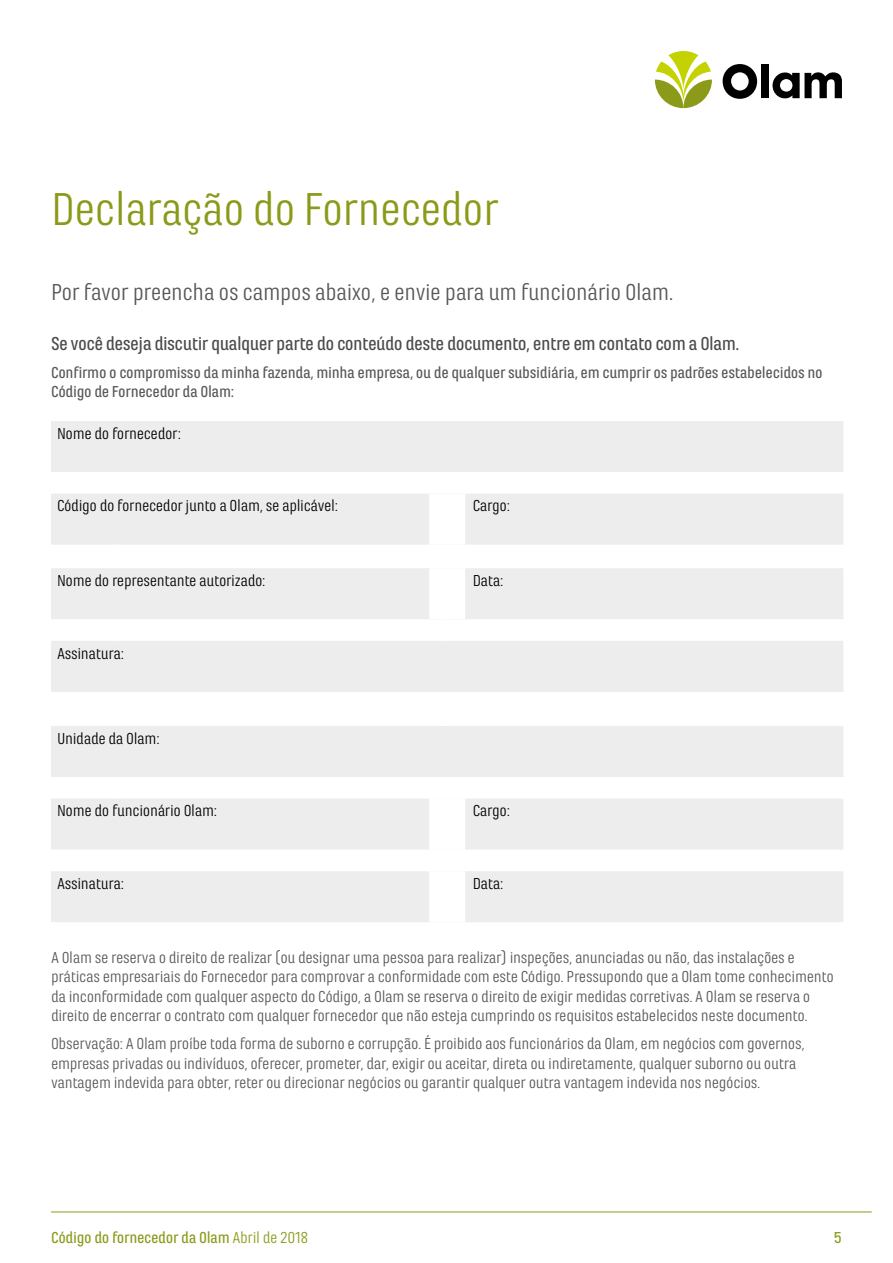
<style>
.page{position:relative;width:893px;height:1263px;background:#fff}
.page>*{position:absolute;margin:0;border:0;box-sizing:border-box;transform-origin:0 0}
.t1{font:48px "Marianina Wd FY";letter-spacing:-.02em;color:#8b9a19}
.t2{font:24px "Marianina Wd FY";letter-spacing:-.02em;color:#575756}
.t3{font:500 19.5px "Marianina Wd FY";letter-spacing:-.03em;color:#4a4a49}
.t4{font:16.5px/19.5px "Marianina Wd FY";letter-spacing:-.02em;color:#575756}
.t5{font:16.5px "Marianina Wd FY";letter-spacing:-.02em;color:#000}
.t6{font:500 16.5px/19.5px "Marianina Wd FY";letter-spacing:-.02em;color:#575756}
.t7{font:500 16.5px "Marianina Wd FY";letter-spacing:-.02em;color:#8b9a19}
.s1{font-weight:400}
</style>
<div class="page">
<hr style="left:51px;top:1211px;width:821px;height:1px;background:#8b9a19">
<svg style="left:723px;top:64px;width:34px;height:35px"></svg>
<div style="left:761px;top:65px;width:8px;height:33px;background:#000"></div>
<svg style="left:772px;top:72px;width:70px;height:26px"></svg>
<svg style="left:655px;top:51px;width:57px;height:57px"></svg>
<svg style="left:51px;top:421px;width:792px;height:501px;fill:#ededed"></svg>
<svg style="left:113px;top:472px;width:1px;height:22px"></svg>
<hr style="left:446px;top:472px;width:2px;height:22px;background:#fff">
<svg style="left:113px;top:545px;width:1px;height:23px"></svg>
<svg style="left:113px;top:619px;width:1px;height:22px"></svg>
<hr style="left:446px;top:619px;width:2px;height:22px;background:#fff">
<hr style="left:113px;top:692px;width:1px;height:34px;background:#fff">
<hr style="left:446px;top:692px;width:2px;height:34px;background:#fff">
<svg style="left:113px;top:777px;width:1px;height:21px"></svg>
<svg style="left:113px;top:849px;width:1px;height:22px"></svg>
<div style="left:429px;top:494px;width:36px;height:51px;background:#fff"></div>
<div style="left:429px;top:545px;width:36px;height:23px;background:#fff"></div>
<div style="left:429px;top:568px;width:36px;height:51px;background:#fff"></div>
<div style="left:429px;top:777px;width:36px;height:21px;background:#fff"></div>
<div style="left:429px;top:798px;width:36px;height:51px;background:#fff"></div>
<div style="left:429px;top:849px;width:36px;height:22px;background:#fff"></div>
<div style="left:429px;top:871px;width:36px;height:51px;background:#fff"></div>
<h1 class="t1" style="left:51px;top:184px;width:449px">Declaração do Fornecedor</h1>
<h2 class="t2" style="left:51px;top:279px;width:624px">Por favor preencha os campos abaixo, e envie para um funcionário Olam.</h2>
<p class="t3" style="left:51px;top:333px;width:690px">Se você deseja discutir qualquer parte do conteúdo deste documento, entre em contato com a Olam.</p>
<p class="t6" style="left:51px;top:363px;width:773px">Confirmo o compromisso da minha fazenda, minha empresa, ou de qualquer subsidiária, em cumprir os padrões estabelecidos no<br>Código de Fornecedor da Olam:</p>
<p class="t5" style="left:57px;top:424px;width:126px">Nome do fornecedor:</p>
<p class="t5" style="left:57px;top:497px;width:283px">Código do fornecedor junto a Olam, se aplicável:</p>
<p class="t5" style="left:473px;top:497px;width:39px">Cargo:</p>
<p class="t5" style="left:57px;top:572px;width:210px">Nome do representante autorizado:</p>
<p class="t5" style="left:473px;top:571px;width:32px">Data:</p>
<p class="t5" style="left:57px;top:644px;width:68px">Assinatura:</p>
<p class="t5" style="left:57px;top:729px;width:104px">Unidade da Olam:</p>
<p class="t5" style="left:57px;top:802px;width:162px">Nome do funcionário Olam:</p>
<p class="t5" style="left:473px;top:802px;width:39px">Cargo:</p>
<p class="t5" style="left:57px;top:874px;width:68px">Assinatura:</p>
<p class="t5" style="left:473px;top:874px;width:32px">Data:</p>
<p class="t4" style="left:51px;top:947px;width:784px">A Olam se reserva o direito de realizar (ou designar uma pessoa para realizar) inspeções, anunciadas ou não, das instalações e práticas empresariais do Fornecedor para comprovar a conformidade com este Código. Pressupondo que a Olam tome conhecimento da inconformidade com qualquer aspecto do Código, a Olam se reserva o direito de exigir medidas corretivas. A Olam se reserva o direito de encerrar o contrato com qualquer fornecedor que não esteja cumprindo os requisitos estabelecidos neste documento.</p>
<p class="t4" style="left:51px;top:1034px;width:755px">Observação: A Olam proíbe toda forma de suborno e corrupção. É proibido aos funcionários da Olam, em negócios com governos, empresas privadas ou indivíduos, oferecer, prometer, dar, exigir ou aceitar, direta ou indiretamente, qualquer suborno ou outra vantagem indevida para obter, reter ou direcionar negócios ou garantir qualquer outra vantagem indevida nos negócios.</p>
<p class="t7" style="left:51px;top:1228px;width:259px">Código do fornecedor da Olam <span class="s1">Abril de 2018</span></p>
<p class="t7" style="left:834px;top:1228px;width:10px">5</p>
</div>
